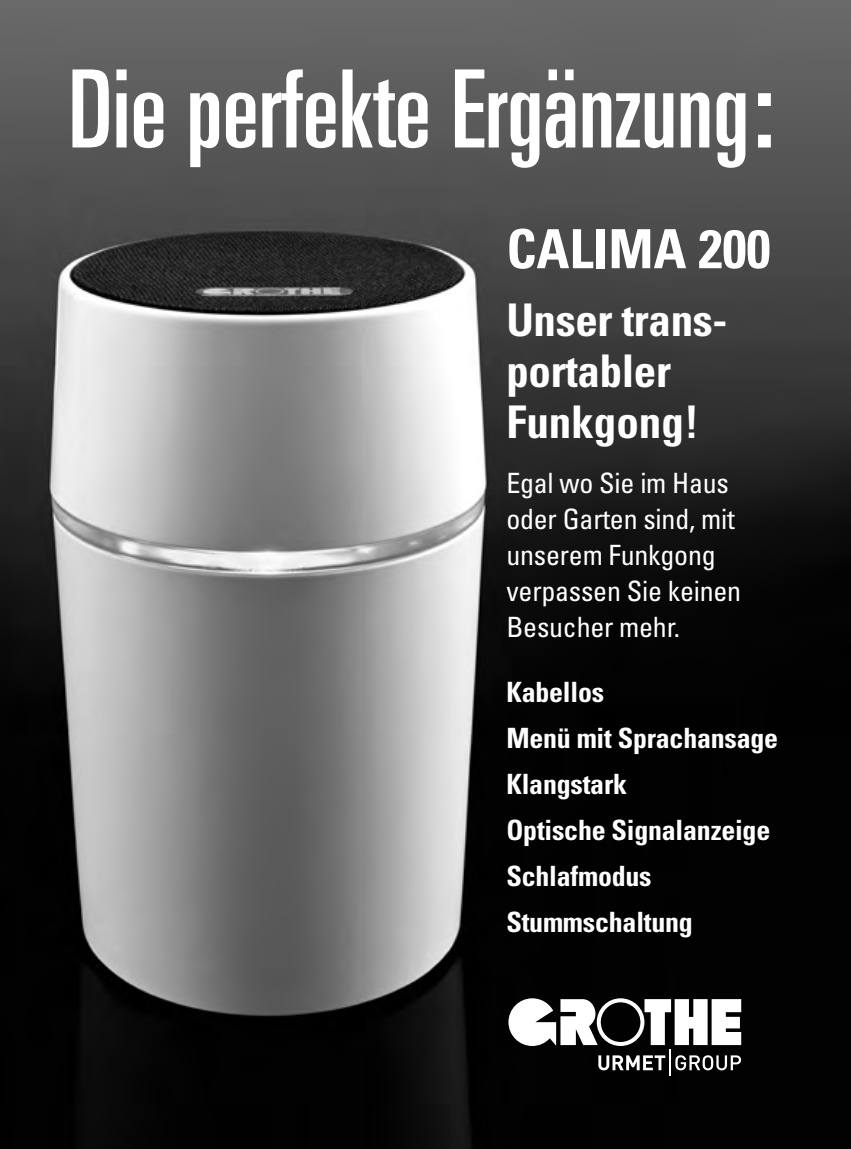
<style>
.page{position:relative;width:851px;height:1149px;background:#fff}
.page>*{position:absolute;margin:0;border:0;box-sizing:border-box;transform-origin:0 0}
.t1{font:ultra-condensed 108px "Univers";color:#fff}
.t2{font:700 condensed 54px "Univers LT Std";color:#fff}
.t3{font:700 condensed 45px/51px "Univers LT Std";letter-spacing:-.01em;color:#fff}
.t4{font:700 condensed 27.9px/45.9px "Univers LT Std";letter-spacing:-.01em;color:#fff}
.t5{font:condensed 27.9px/36px "Univers LT Std";letter-spacing:-.01em;color:#fff}
</style>
<div class="page">
<img style="left:0;top:0;width:850px;height:1148px">
<svg style="left:508px;top:997px;width:233px;height:78px"></svg>
<h1 class="t1" style="left:68px;top:48px;width:707px">Die perfekte Ergänzung:</h1>
<h2 class="t2" style="left:506px;top:216px;width:265px">CALIMA 200</h2>
<h3 class="t3" style="left:506px;top:294px;width:222px">Unser trans&shy;portabler<br>Funkgong!</h3>
<p class="t5" style="left:506px;top:464px;width:236px">Egal wo Sie im Haus oder Garten sind, mit unserem Funkgong verpassen Sie keinen<br>Besucher mehr.</p>
<p class="t4" style="left:506px;top:668px;width:273px">Kabellos<br>Menü mit Sprachansage<br>Klangstark<br>Optische Signalanzeige<br>Schlafmodus<br>Stummschaltung</p>
</div>
